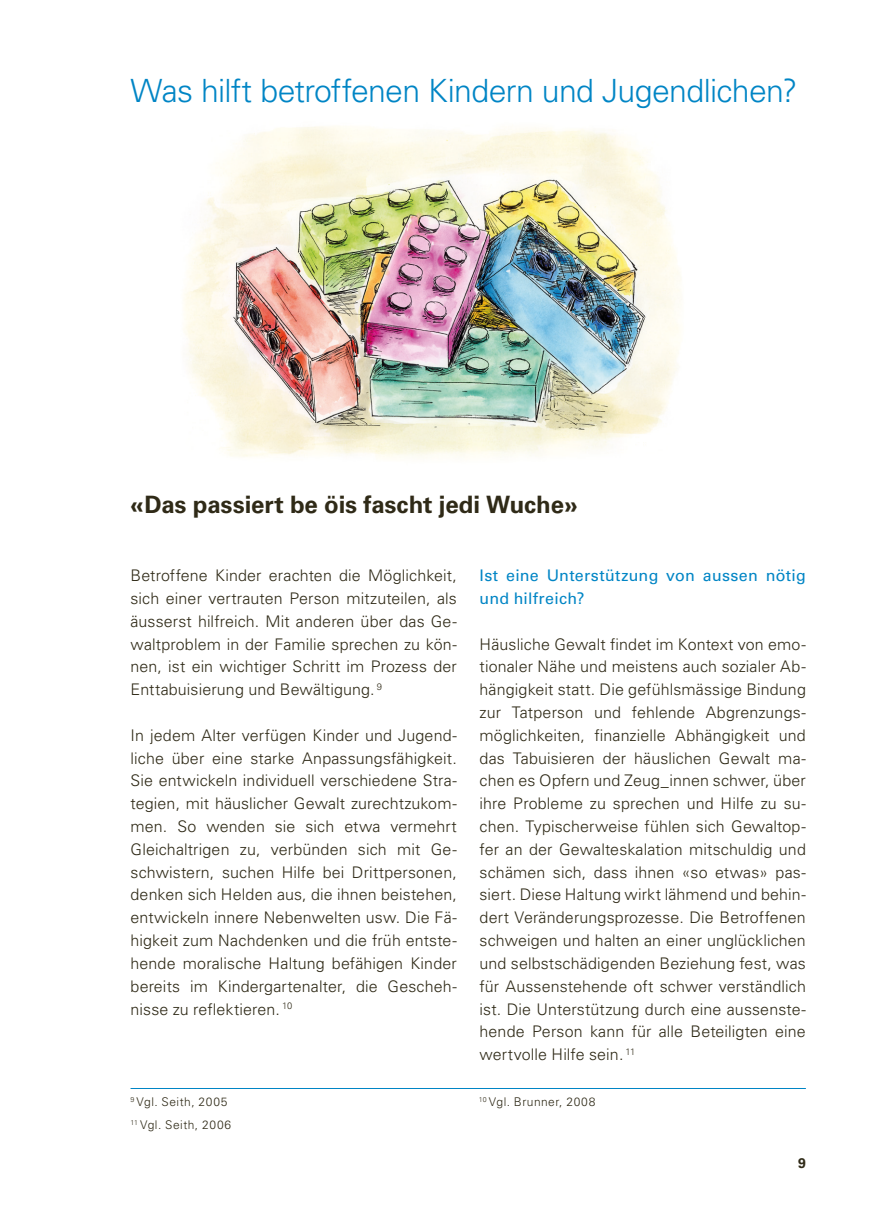
<style>
.page{position:relative;width:874px;height:1225px;background:#fff}
.page>*{position:absolute;margin:0;border:0;box-sizing:border-box;transform-origin:0 0}
.Titel_Light_Blau{font:300 32px "Univers LT Std";letter-spacing:-.02em;color:#0085c5}
.Quote_Schwarz{font:700 24px "Univers LT Std";letter-spacing:-.005em;color:#2f2a17}
.Grundtext{font:300 16px/22.8px "Univers LT Std";letter-spacing:.01em;color:#2f2a17;text-align:justify}
.Zwischentitel_Blau{font:16px/22.8px "Univers LT Std";letter-spacing:.015em;color:#0085c5}
.t1{font:700 14px "Univers LT Std";color:#2f2a17}
.t2{font:300 12px "Univers LT Std";letter-spacing:.04em;color:#2f2a17}
</style>
<div class="page">
<img style="left:184px;top:126px;width:497px;height:333px">
<hr style="left:130px;top:1088px;width:675px;height:1px;background:#0085c5">
<p class="Titel_Light_Blau" style="left:130px;top:72px;width:668px">Was hilft betroffenen Kindern und Jugendlichen?</p>
<p class="Quote_Schwarz" style="left:130px;top:490px;width:448px">«Das passiert be öis fascht jedi Wuche»</p>
<p class="Grundtext" style="left:130px;top:564px;width:327px">Betroffene Kinder erachten die Möglichkeit, sich einer vertrauten Person mitzuteilen, als äusserst hilfreich. Mit anderen über das Ge&shy;waltproblem in der Familie sprechen zu kön&shy;nen, ist ein wichtiger Schritt im Prozess der Enttabuisierung und Bewältigung. <sup>9</sup></p>
<p class="Grundtext" style="left:130px;top:724px;width:328px">In jedem Alter verfügen Kinder und Jugend&shy;liche über eine starke Anpassungsfähigkeit.<br>Sie entwickeln individuell verschiedene Stra&shy;tegien, mit häuslicher Gewalt zurechtzukom&shy;men. So wenden sie sich etwa vermehrt Gleichaltrigen zu, verbünden sich mit Ge&shy;schwistern, suchen Hilfe bei Drittpersonen, denken sich Helden aus, die ihnen beistehen, entwickeln innere Nebenwelten usw. Die Fä&shy;higkeit zum Nachdenken und die früh entste&shy;hende moralische Haltung befähigen Kinder bereits im Kindergartenalter, die Gescheh&shy;nisse zu reflektieren. <sup>10</sup></p>
<p class="Zwischentitel_Blau" style="left:479px;top:564px;width:327px">Ist eine Unterstützung von aussen nötig und hilfreich?</p>
<p class="Grundtext" style="left:479px;top:632px;width:328px">Häusliche Gewalt findet im Kontext von emo&shy;tionaler Nähe und meistens auch sozialer Ab&shy;hängigkeit statt. Die gefühlsmässige Bindung zur Tatperson und fehlende Abgrenzungs&shy;möglichkeiten, finanzielle Abhängigkeit und das Tabuisieren der häuslichen Gewalt ma&shy;chen es Opfern und Zeug_innen schwer, über ihre Probleme zu sprechen und Hilfe zu su&shy;chen. Typischerweise fühlen sich Gewaltop&shy;fer an der Gewalteskalation mitschuldig und schämen sich, dass ihnen «so etwas» pas&shy;siert. Diese Haltung wirkt lähmend und behin&shy;dert Veränderungsprozesse. Die Betroffenen schweigen und halten an einer unglücklichen und selbstschädigenden Beziehung fest, was für Aussenstehende oft schwer verständlich ist. Die Unterstützung durch eine aussenste&shy;hende Person kann für alle Beteiligten eine wertvolle Hilfe sein. <sup>11</sup></p>
<p class="t2" style="left:130px;top:1094px;width:98px"><sup>9</sup> Vgl. Seith, 2005</p>
<p class="t2" style="left:478px;top:1094px;width:118px"><sup>10</sup> Vgl. Brunner, 2008</p>
<p class="t2" style="left:130px;top:1117px;width:102px"><sup>11</sup> Vgl. Seith, 2006</p>
<p class="t1" style="left:797px;top:1155px;width:9px">9</p>
</div>
